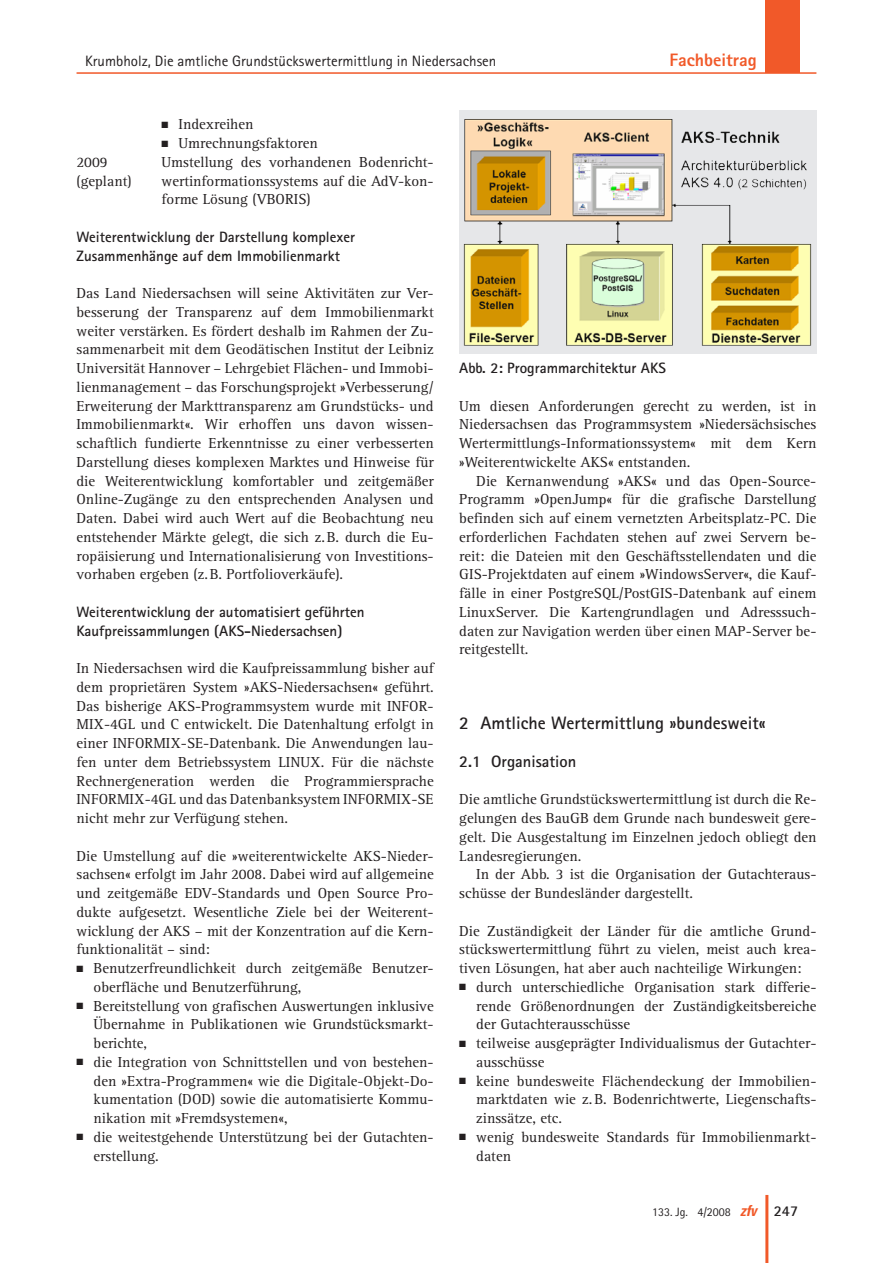
<style>
.page{position:relative;width:893px;height:1263px;background:#fff}
.page>*{position:absolute;margin:0;border:0;box-sizing:border-box;transform-origin:0 0}
._11_titel_1{font:700 18px "Rotis Sans Serif";color:#231f20}
.t1{font:800 18px "Rotis Sans Serif";color:#f15929}
._11_titel_2{font:700 16.5px "Rotis Sans Serif";color:#231f20}
._01_normal_oEZ_AA{font:15px/18.8px "Rotis Serif";color:#231f20;text-align:justify}
._02_normal_bp{font:15px/18.8px "Rotis Serif";color:#231f20;text-align:justify}
._01_normal{font:15px/18.8px "Rotis Serif";color:#231f20;text-align:justify}
._01_normal_oEZ_AA_nA{font:15px/18.8px "Rotis Serif";color:#231f20;text-align:justify}
._11_titel_3{font:700 15px/18.8px "Rotis Sans Serif";color:#231f20}
._01_normal_oEZ{font:15px/18.8px "Rotis Serif";color:#231f20}
.t2{font:15px "Rotis Sans Serif";color:#231f20}
._03_abb{font:700 15px "Rotis Sans Serif";color:#231f20}
.t3{font:12px "Rotis Sans Serif";color:#231f20}
.s1{font-family:"Univers";font-weight:700;font-style:italic;font-stretch:condensed;font-size:15px;color:#f15929}
.s2{font-weight:700;font-size:15px}
</style>
<div class="page">
<div style="left:765px;top:0;width:34px;height:72px;background:#f15929"></div>
<hr style="left:77px;top:72px;width:739px;height:2px;background:#f15929">
<hr style="left:765px;top:1195px;width:3px;height:68px;background:#f15929">
<div style="left:459px;top:111px;width:357px;height:243px;background:#e6e7e9"></div>
<img style="left:463px;top:119px;width:349px;height:227px">
<p class="t2" style="left:85px;top:52px;width:413px">Krumbholz, Die amtliche Grundstückswertermittlung in Niedersachsen</p>
<p class="t1" style="left:670px;top:48px;width:89px">Fachbeitrag</p>
<p class="_01_normal_oEZ" style="left:162px;top:115px;width:93px">■ Indexreihen</p>
<p class="_01_normal_oEZ" style="left:162px;top:134px;width:158px">■ Umrechnungsfaktoren</p>
<p class="_01_normal_oEZ" style="left:77px;top:153px;width:33px">2009</p>
<p class="_01_normal_oEZ" style="left:162px;top:153px;width:272px">Umstellung des vorhandenen Bodenricht-</p>
<p class="_01_normal_oEZ" style="left:77px;top:172px;width:57px">(geplant)</p>
<p class="_01_normal_oEZ" style="left:162px;top:172px;width:274px">wertinformationssystems auf die AdV-kon&shy;forme Lösung (VBORIS)</p>
<p class="_11_titel_3" style="left:77px;top:227px;width:280px">Weiterentwicklung der Darstellung komplexer<br>Zusammenhänge auf dem Immobilienmarkt</p>
<p class="_01_normal_oEZ_AA" style="left:77px;top:284px;width:359px">Das Land Niedersachsen will seine Aktivitäten zur Ver&shy;besserung der Transparenz auf dem Immobilienmarkt weiter verstärken. Es fördert deshalb im Rahmen der Zu&shy;sammenarbeit mit dem Geodätischen Institut der Leibniz Universität Hannover – Lehrgebiet Flächen- und Immobi&shy;lienmanagement – das Forschungsprojekt »Verbesserung/ Erweiterung der Markttransparenz am Grundstücks- und Immobilienmarkt«. Wir erhoffen uns davon wissen&shy;schaftlich fundierte Erkenntnisse zu einer verbesserten Darstellung dieses komplexen Marktes und Hinweise für die Weiterentwicklung komfortabler und zeitgemäßer Online-Zugänge zu den entsprechenden Analysen und Daten. Dabei wird auch Wert auf die Beobachtung neu entstehender Märkte gelegt, die sich z.B. durch die Eu&shy;ropäisierung und Internationalisierung von Investitions&shy;vorhaben ergeben (z.B. Portfolioverkäufe).</p>
<p class="_11_titel_3" style="left:77px;top:602px;width:290px">Weiterentwicklung der automatisiert geführten<br>Kaufpreissammlungen (AKS-Niedersachsen)</p>
<p class="_01_normal_oEZ_AA" style="left:77px;top:659px;width:359px">In Niedersachsen wird die Kaufpreissammlung bisher auf dem proprietären System »AKS‑Niedersachsen« geführt.<br>Das bisherige AKS-Programmsystem wurde mit INFOR-MIX‑4GL und C entwickelt. Die Datenhaltung erfolgt in einer INFORMIX‑SE-Datenbank. Die Anwendungen lau&shy;fen unter dem Betriebssystem LINUX. Für die nächste Rechnergeneration werden die Programmiersprache INFORMIX‑4GL und das Datenbanksystem INFORMIX‑SE nicht mehr zur Verfügung stehen.</p>
<p class="_01_normal_oEZ_AA_nA" style="left:77px;top:847px;width:359px">Die Umstellung auf die »weiterentwickelte AKS‑Nieder&shy;sachsen« erfolgt im Jahr 2008. Dabei wird auf allgemeine und zeitgemäße EDV-Standards und Open Source Pro&shy;dukte aufgesetzt. Wesentliche Ziele bei der Weiterent&shy;wicklung der AKS – mit der Konzentration auf die Kern&shy;funktionalität – sind:</p>
<p class="_02_normal_bp" style="left:94px;top:959px;width:342px;text-indent:-17px">■ Benutzerfreundlichkeit durch zeitgemäße Benutzer&shy;oberfläche und Benutzerführung,</p>
<p class="_02_normal_bp" style="left:94px;top:997px;width:342px;text-indent:-17px">■ Bereitstellung von grafischen Auswertungen inklusive Übernahme in Publikationen wie Grundstücksmarkt&shy;berichte,</p>
<p class="_02_normal_bp" style="left:94px;top:1053px;width:342px;text-indent:-17px">■ die Integration von Schnittstellen und von bestehen&shy;den »Extra-Programmen« wie die Digitale-Objekt-Do&shy;kumentation (DOD) sowie die automatisierte Kommu&shy;nikation mit »Fremdsystemen«,</p>
<p class="_02_normal_bp" style="left:94px;top:1128px;width:342px;text-indent:-17px">■ die weitestgehende Unterstützung bei der Gutachten&shy;erstellung.</p>
<p class="_03_abb" style="left:459px;top:358px;width:208px">Abb. 2: Programmarchitektur AKS</p>
<p class="_01_normal_oEZ_AA" style="left:459px;top:397px;width:359px">Um diesen Anforderungen gerecht zu werden, ist in Niedersachsen das Programmsystem »Niedersächsisches Wert-ermittlungs-Informationssystem« mit dem Kern »Weiterentwickelte AKS« entstanden.</p>
<p class="_01_normal" style="left:459px;top:472px;width:359px;text-indent:17px">Die Kernanwendung »AKS« und das Open-Source-Programm »OpenJump« für die grafische Darstellung befinden sich auf einem vernetzten Arbeitsplatz‑PC. Die erforderlichen Fachdaten stehen auf zwei Servern be&shy;reit: die Dateien mit den Geschäftsstellendaten und die GIS-Projektdaten auf einem »WindowsServer«, die Kauf&shy;fälle in einer PostgreSQL/PostGIS-Datenbank auf einem LinuxServer. Die Kartengrundlagen und Adresssuch&shy;daten zur Navigation werden über einen MAP-Server be&shy;reitgestellt.</p>
<p class="_11_titel_1" style="left:459px;top:712px;width:308px">2 Amtliche Wertermittlung »bundesweit«</p>
<p class="_11_titel_2" style="left:459px;top:751px;width:119px">2.1 Organisation</p>
<p class="_01_normal_oEZ_AA" style="left:459px;top:790px;width:359px">Die amtliche Grundstückswertermittlung ist durch die Re&shy;gelungen des BauGB dem Grunde nach bundesweit gere&shy;gelt. Die Ausgestaltung im Einzelnen jedoch obliegt den Landesregierungen.</p>
<p class="_01_normal" style="left:459px;top:865px;width:359px;text-indent:17px">In der Abb. 3 ist die Organisation der Gutachteraus&shy;schüsse der Bundesländer dargestellt.</p>
<p class="_01_normal_oEZ_AA_nA" style="left:459px;top:922px;width:359px">Die Zuständigkeit der Länder für die amtliche Grund&shy;stückswertermittlung führt zu vielen, meist auch krea&shy;tiven Lösungen, hat aber auch nachteilige Wirkungen:</p>
<p class="_02_normal_bp" style="left:476px;top:978px;width:342px;text-indent:-17px">■ durch unterschiedliche Organisation stark differie&shy;rende Größenordnungen der Zuständigkeitsbereiche der Gutachterausschüsse</p>
<p class="_02_normal_bp" style="left:476px;top:1034px;width:342px;text-indent:-17px">■ teilweise ausgeprägter Individualismus der Gutachter&shy;ausschüsse</p>
<p class="_02_normal_bp" style="left:476px;top:1072px;width:342px;text-indent:-17px">■ keine bundesweite Flächendeckung der Immobilien&shy;marktdaten wie z.B. Bodenrichtwerte, Liegenschafts&shy;zinssätze, etc.</p>
<p class="_02_normal_bp" style="left:476px;top:1128px;width:342px;text-indent:-17px">■ wenig bundesweite Standards für Immobilienmarkt&shy;daten</p>
<p class="t3" style="left:652px;top:1205px;width:148px">133. Jg. 4/2008 <span class="s1">zfv</span> <span class="s2">247</span></p>
</div>
